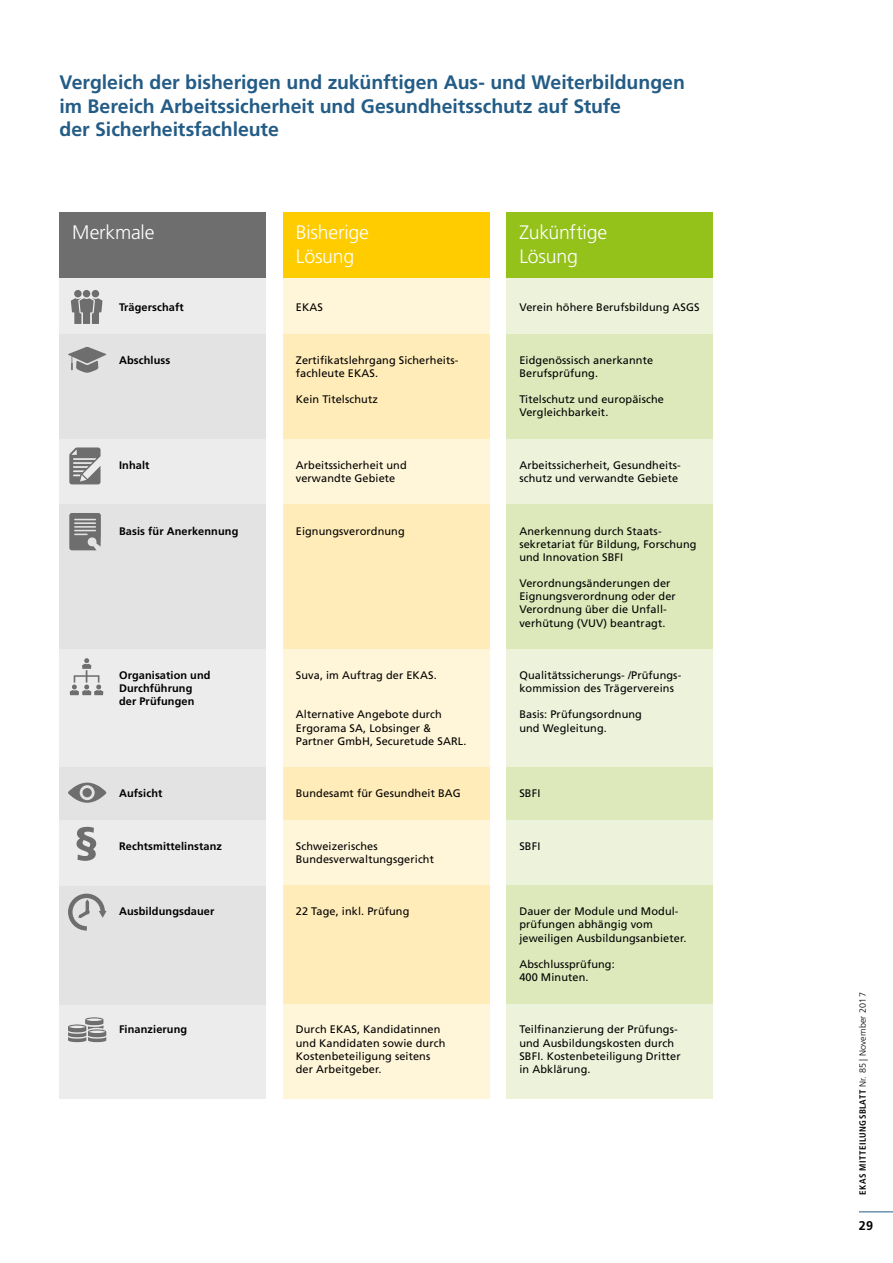
<style>
.page{position:relative;width:893px;height:1263px;background:#fff}
.page>*{position:absolute;margin:0;border:0;box-sizing:border-box;transform-origin:0 0}
.t1{font:700 19.5px/23.4px "Frutiger LT Std";letter-spacing:-.005em;color:#235c86}
.t2{font:300 19.5px/23.4px "Frutiger LT Std";letter-spacing:-.01em;color:#fff}
.t3{font:700 12.6px "Frutiger LT Std";color:#000}
.t4{font:10.95px/13px "Frutiger LT Std";letter-spacing:.01em;color:#000}
.t5{font:700 10.95px/13px "Frutiger LT Std";letter-spacing:.01em;color:#000}
.t6{font:700 condensed 9px "Frutiger LT Std";letter-spacing:.05em;color:#000}
.s1{font-weight:300;font-stretch:normal}
</style>
<div class="page">
<div style="left:283px;top:212px;width:207px;height:886px;background:#fff5d8"></div>
<div style="left:60px;top:212px;width:206px;height:886px;background:#ececec"></div>
<div style="left:507px;top:212px;width:206px;height:886px;background:#ecf3da"></div>
<div style="left:507px;top:334px;width:206px;height:105px;background:#dee9bb"></div>
<div style="left:283px;top:334px;width:207px;height:105px;background:#ffecb8"></div>
<div style="left:507px;top:505px;width:206px;height:144px;background:#dee9bb"></div>
<div style="left:283px;top:505px;width:207px;height:144px;background:#ffecb8"></div>
<div style="left:507px;top:767px;width:206px;height:52px;background:#dee9bb"></div>
<div style="left:283px;top:767px;width:207px;height:52px;background:#ffecb8"></div>
<div style="left:507px;top:885px;width:206px;height:118px;background:#dee9bb"></div>
<div style="left:283px;top:885px;width:207px;height:118px;background:#ffecb8"></div>
<div style="left:60px;top:212px;width:206px;height:66px;background:#6e6e6e"></div>
<div style="left:283px;top:212px;width:207px;height:66px;background:#fc0"></div>
<div style="left:507px;top:212px;width:206px;height:66px;background:#94c11a"></div>
<div style="left:60px;top:334px;width:206px;height:105px;background:#e3e3e3"></div>
<div style="left:60px;top:505px;width:206px;height:144px;background:#e3e3e3"></div>
<div style="left:60px;top:767px;width:206px;height:52px;background:#e3e3e3"></div>
<div style="left:60px;top:886px;width:206px;height:118px;background:#e3e3e3"></div>
<svg style="left:68px;top:894px;width:39px;height:36px"></svg>
<svg style="left:68px;top:347px;width:38px;height:26px"></svg>
<svg style="left:71px;top:290px;width:32px;height:34px"></svg>
<div style="left:83px;top:290px;width:7px;height:7px;background:#6e6e6e;border-radius:50%"></div>
<svg style="left:70px;top:658px;width:33px;height:37px"></svg>
<svg style="left:68px;top:782px;width:38px;height:21px"></svg>
<svg style="left:77px;top:827px;width:19px;height:34px"></svg>
<svg style="left:68px;top:1017px;width:38px;height:25px"></svg>
<svg style="left:69px;top:447px;width:32px;height:37px"></svg>
<svg style="left:69px;top:513px;width:32px;height:37px"></svg>
<hr style="left:859px;top:1211px;width:34px;height:1px;background:#235c86">
<h1 class="t1" style="left:60px;top:71px;width:627px">Vergleich der bisherigen und zukünftigen Aus- und Weiterbildungen im Bereich Arbeitssicherheit und Gesundheitsschutz auf Stufe<br>der Sicherheitsfachleute</h1>
<h1 class="t2" style="left:72px;top:221px;width:84px">Merkmale</h1>
<h1 class="t2" style="left:296px;top:221px;width:75px">Bisherige<br>Lösung</h1>
<h1 class="t2" style="left:519px;top:221px;width:89px">Zukünftige<br>Lösung</h1>
<p class="t5" style="left:119px;top:301px;width:66px">Trägerschaft</p>
<p class="t4" style="left:296px;top:301px;width:29px">EKAS</p>
<p class="t4" style="left:519px;top:301px;width:182px">Verein höhere Berufsbildung ASGS</p>
<p class="t5" style="left:119px;top:354px;width:53px">Abschluss</p>
<p class="t4" style="left:296px;top:354px;width:164px">Zertifikatslehrgang Sicherheits&shy;fachleute EKAS.</p>
<p class="t4" style="left:296px;top:393px;width:84px">Kein Titelschutz</p>
<p class="t4" style="left:519px;top:354px;width:135px">Eidgenössisch anerkannte<br>Berufsprüfung.</p>
<p class="t4" style="left:519px;top:393px;width:146px">Titelschutz und europäische<br>Vergleichbarkeit.</p>
<p class="t5" style="left:119px;top:459px;width:32px">Inhalt</p>
<p class="t4" style="left:296px;top:459px;width:112px">Arbeitssicherheit und verwandte Gebiete</p>
<p class="t4" style="left:519px;top:459px;width:163px">Arbeitssicherheit, Gesundheits&shy;schutz und verwandte Gebiete</p>
<p class="t5" style="left:119px;top:524px;width:121px">Basis für Anerkennung</p>
<p class="t4" style="left:296px;top:524px;width:110px">Eignungsverordnung</p>
<p class="t4" style="left:519px;top:524px;width:179px">Anerkennung durch Staats&shy;sekretariat für Bildung, Forschung und Innovation SBFI</p>
<p class="t4" style="left:519px;top:577px;width:158px">Verordnungsänderungen der<br>Eignungsverordnung oder der<br>Verordnung über die Unfall&shy;verhütung (VUV) beantragt.</p>
<p class="t5" style="left:119px;top:669px;width:93px">Organisation und<br>Durchführung der Prüfungen</p>
<p class="t4" style="left:296px;top:669px;width:142px">Suva, im Auftrag der EKAS.</p>
<p class="t4" style="left:296px;top:708px;width:172px">Alternative Angebote durch<br>Ergorama SA, Lobsinger &amp;<br>Partner GmbH, Securetude SARL.</p>
<p class="t4" style="left:519px;top:669px;width:163px">Qualitätssicherungs- /Prüfungs&shy;kommission des Trägervereins</p>
<p class="t4" style="left:519px;top:708px;width:124px">Basis: Prüfungsordnung und Wegleitung.</p>
<p class="t5" style="left:119px;top:787px;width:45px">Aufsicht</p>
<p class="t4" style="left:296px;top:787px;width:166px">Bundesamt für Gesundheit BAG</p>
<p class="t4" style="left:519px;top:787px;width:23px">SBFI</p>
<p class="t5" style="left:119px;top:839px;width:104px">Rechtsmittelinstanz</p>
<p class="t4" style="left:296px;top:839px;width:140px">Schweizerisches<br>Bundesverwaltungsgericht</p>
<p class="t4" style="left:519px;top:839px;width:23px">SBFI</p>
<p class="t5" style="left:119px;top:905px;width:97px">Ausbildungsdauer</p>
<p class="t4" style="left:296px;top:905px;width:115px">22 Tage, inkl. Prüfung</p>
<p class="t4" style="left:519px;top:905px;width:169px">Dauer der Module und Modul&shy;prüfungen abhängig vom jeweiligen Ausbildungsanbieter.</p>
<p class="t4" style="left:519px;top:957px;width:97px">Abschlussprüfung:<br>400 Minuten.</p>
<p class="t5" style="left:119px;top:1023px;width:70px">Finanzierung</p>
<p class="t4" style="left:296px;top:1023px;width:151px">Durch EKAS, Kandidatinnen und Kandidaten sowie durch<br>Kostenbeteiligung seitens der Arbeitgeber.</p>
<p class="t4" style="left:519px;top:1023px;width:163px">Teilfinanzierung der Prüfungs&shy;und Ausbildungskosten durch<br>SBFI. Kostenbeteiligung Dritter in Abklärung.</p>
<p class="t6" style="left:857px;top:1195px;width:204px;rotate:-90deg">EKAS MITTEILUNGSBLATT <span class="s1">Nr. 85 | November 2017</span></p>
<p class="t3" style="left:859px;top:1218px;width:16px">29</p>
</div>
